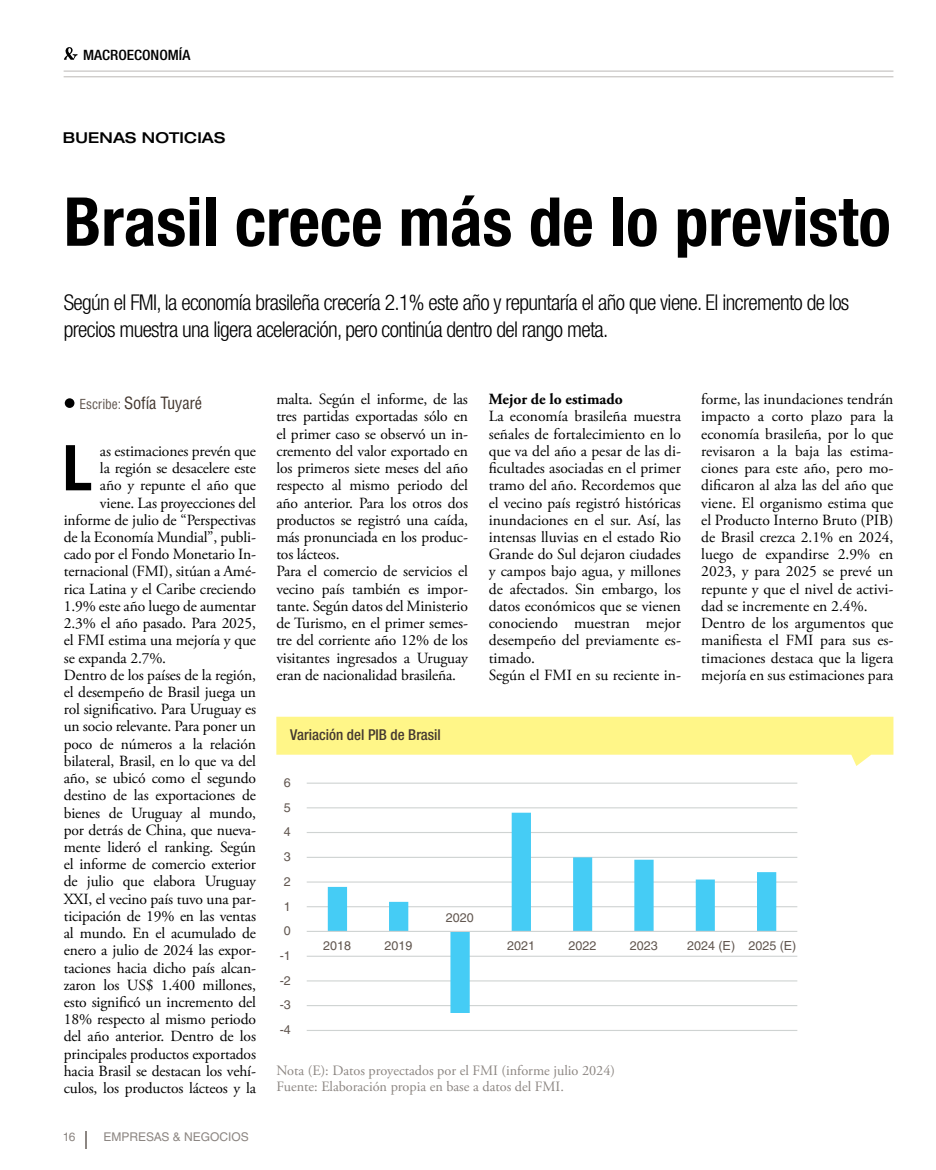
<style>
.page{position:relative;width:936px;height:1170px;background:#fff}
.page>*{position:absolute;margin:0;border:0;box-sizing:border-box;transform-origin:0 0}
.t1{font:700 condensed 67.5px "Helvetica Neue LT Std";color:#000}
.t2{font:700 condensed 63.15px "Helvetica Neue LT Std";color:#000}
.t3{font:300 condensed 21.75px/27px "Helvetica Neue LT Std";letter-spacing:-.03em;color:#000}
.t4{font:condensed 16.5px "Helvetica LT Std";letter-spacing:-.01em;color:#443830}
.t5{font:15.6px/17.2px "Adobe Garamond Pro";letter-spacing:-.01em;color:#000}
.t6{font:700 15.6px "Adobe Garamond Pro";color:#000}
.t7{font:500 condensed 15px "Helvetica Neue LT Std";color:#443830}
.t8{font:500 expanded 15px "Helvetica Neue LT Std";letter-spacing:.01em;color:#000}
.t9{font:14.25px/16.5px "Adobe Garamond Pro";color:#8c8682}
.t10{font:500 condensed 14.25px "Helvetica Neue";color:#000;scale:1.07 1}
.t11{font:12.6px "Helvetica LT Std";color:#61564f}
.t12{font:12px "Helvetica LT Std";color:#8c8682}
.s1{font-size:13.5px;color:#61564f}
</style>
<div class="page">
<svg style="left:86px;top:1131px;width:1px;height:17px"></svg>
<div style="left:65px;top:398px;width:9px;height:10px;background:#000;border-radius:50%"></div>
<hr style="left:64px;top:71px;width:829px;height:1px;background:#bbb8b6">
<hr style="left:64px;top:77px;width:829px;height:1px;background:#bbb8b6">
<svg style="left:64px;top:47px;width:14px;height:13px"></svg>
<svg style="left:276px;top:716px;width:617px;height:50px"></svg>
<hr style="left:307px;top:1029px;width:490px;height:1px;background:#cfd3d2">
<hr style="left:307px;top:1004px;width:490px;height:2px;background:#cfd3d2">
<hr style="left:307px;top:980px;width:490px;height:1px;background:#cfd3d2">
<hr style="left:307px;top:955px;width:490px;height:1px;background:#cfd3d2">
<hr style="left:307px;top:906px;width:490px;height:1px;background:#cfd3d2">
<hr style="left:307px;top:881px;width:490px;height:1px;background:#cfd3d2">
<hr style="left:307px;top:856px;width:490px;height:1px;background:#cfd3d2">
<hr style="left:307px;top:831px;width:490px;height:2px;background:#cfd3d2">
<hr style="left:307px;top:807px;width:490px;height:1px;background:#cfd3d2">
<hr style="left:307px;top:782px;width:490px;height:1px;background:#cfd3d2">
<svg style="left:328px;top:812px;width:448px;height:200px"></svg>
<hr style="left:307px;top:930px;width:490px;height:1px;background:#cfd3d2">
<p class="t10" style="left:83px;top:46px;width:101px">MACROECONOMÍA</p>
<p class="t8" style="left:63px;top:128px;width:164px">BUENAS NOTICIAS</p>
<h1 class="t1" style="left:64px;top:181px;width:828px">Brasil crece más de lo previsto</h1>
<h3 class="t3" style="left:64px;top:289px;width:787px">Según el FMI, la economía brasileña crecería 2.1% este año y repuntaría el año que viene. El incremento de los precios muestra una ligera aceleración, pero continúa dentro del rango meta.</h3>
<p class="t4" style="left:80px;top:392px;width:124px"><span class="s1">Escribe:</span> Sofía Tuyaré</p>
<h2 class="t2" style="left:63px;top:429px;width:31px">L</h2>
<p class="t5" style="left:100px;top:443px;width:157px">as estimaciones prevén que</p>
<p class="t5" style="left:100px;top:460px;width:157px">la región se desacelere este</p>
<p class="t5" style="left:100px;top:477px;width:157px">año y repunte el año que</p>
<p class="t5" style="left:100px;top:494px;width:157px">viene. Las proyecciones del</p>
<p class="t5" style="left:64px;top:511px;width:194px">informe de julio de “Perspectivas</p>
<p class="t5" style="left:64px;top:529px;width:194px">de la Economía Mundial”, publi-</p>
<p class="t5" style="left:64px;top:546px;width:194px">cado por el Fondo Monetario In-</p>
<p class="t5" style="left:64px;top:563px;width:194px">ternacional (FMI), sitúan a Amé-</p>
<p class="t5" style="left:64px;top:580px;width:194px">rica Latina y el Caribe creciendo</p>
<p class="t5" style="left:64px;top:598px;width:194px">1.9% este año luego de aumentar</p>
<p class="t5" style="left:64px;top:615px;width:194px">2.3% el año pasado. Para 2025,</p>
<p class="t5" style="left:64px;top:632px;width:194px">el FMI estima una mejoría y que</p>
<p class="t5" style="left:64px;top:649px;width:104px">se expanda 2.7%.</p>
<p class="t5" style="left:64px;top:666px;width:194px">Dentro de los países de la región,</p>
<p class="t5" style="left:64px;top:684px;width:194px">el desempeño de Brasil juega un</p>
<p class="t5" style="left:64px;top:701px;width:194px">rol significativo. Para Uruguay es</p>
<p class="t5" style="left:64px;top:718px;width:194px">un socio relevante. Para poner un</p>
<p class="t5" style="left:64px;top:735px;width:194px">poco de números a la relación</p>
<p class="t5" style="left:64px;top:752px;width:194px">bilateral, Brasil, en lo que va del</p>
<p class="t5" style="left:64px;top:770px;width:194px">año, se ubicó como el segundo</p>
<p class="t5" style="left:64px;top:787px;width:194px">destino de las exportaciones de</p>
<p class="t5" style="left:64px;top:804px;width:194px">bienes de Uruguay al mundo,</p>
<p class="t5" style="left:64px;top:821px;width:194px">por detrás de China, que nueva-</p>
<p class="t5" style="left:64px;top:838px;width:194px">mente lideró el ranking. Según</p>
<p class="t5" style="left:64px;top:856px;width:194px">el informe de comercio exterior</p>
<p class="t5" style="left:64px;top:873px;width:194px">de julio que elabora Uruguay</p>
<p class="t5" style="left:64px;top:890px;width:194px">XXI, el vecino país tuvo una par-</p>
<p class="t5" style="left:64px;top:907px;width:194px">ticipación de 19% en las ventas</p>
<p class="t5" style="left:64px;top:925px;width:194px">al mundo. En el acumulado de</p>
<p class="t5" style="left:64px;top:942px;width:194px">enero a julio de 2024 las expor-</p>
<p class="t5" style="left:64px;top:959px;width:194px">taciones hacia dicho país alcan-</p>
<p class="t5" style="left:64px;top:976px;width:194px">zaron los US$ 1.400 millones,</p>
<p class="t5" style="left:64px;top:993px;width:194px">esto significó un incremento del</p>
<p class="t5" style="left:64px;top:1011px;width:194px">18% respecto al mismo periodo</p>
<p class="t5" style="left:64px;top:1028px;width:194px">del año anterior. Dentro de los</p>
<p class="t5" style="left:64px;top:1045px;width:194px">principales productos exportados</p>
<p class="t5" style="left:64px;top:1062px;width:194px">hacia Brasil se destacan los vehí-</p>
<p class="t5" style="left:64px;top:1079px;width:194px">culos, los productos lácteos y la</p>
<p class="t12" style="left:63px;top:1129px;width:14px">16</p>
<p class="t12" style="left:103px;top:1129px;width:147px">EMPRESAS &amp; NEGOCIOS</p>
<p class="t5" style="left:276px;top:391px;width:193px">malta. Según el informe, de las tres partidas exportadas sólo en el primer caso se observó un in&shy;cremento del valor exportado en los primeros siete meses del año respecto al mismo periodo del año anterior. Para los otros dos productos se registró una caída, más pronunciada en los produc&shy;tos lácteos.<br>Para el comercio de servicios el vecino país también es impor&shy;tante. Según datos del Ministerio de Turismo, en el primer semes&shy;tre del corriente año 12% de los visitantes ingresados a Uruguay eran de nacionalidad brasileña.</p>
<p class="t6" style="left:488px;top:390px;width:136px">Mejor de lo estimado</p>
<p class="t5" style="left:488px;top:408px;width:194px">La economía brasileña muestra señales de fortalecimiento en lo que va del año a pesar de las di&shy;ficultades asociadas en el primer tramo del año. Recordemos que el vecino país registró históricas inundaciones en el sur. Así, las intensas lluvias en el estado Rio<br>Grande do Sul dejaron ciudades y campos bajo agua, y millones de afectados. Sin embargo, los datos económicos que se vienen conociendo muestran mejor desempeño del previamente es&shy;timado.<br>Según el FMI en su reciente in-</p>
<p class="t5" style="left:701px;top:391px;width:194px">forme, las inundaciones tendrán impacto a corto plazo para la economía brasileña, por lo que revisaron a la baja las estima&shy;ciones para este año, pero mo&shy;dificaron al alza las del año que viene. El organismo estima que el Producto Interno Bruto (PIB) de Brasil crezca 2.1% en 2024, luego de expandirse 2.9% en<br>2023, y para 2025 se prevé un repunte y que el nivel de activi&shy;dad se incremente en 2.4%.<br>Dentro de los argumentos que manifiesta el FMI para sus es&shy;timaciones destaca que la ligera mejoría en sus estimaciones para</p>
<p class="t7" style="left:290px;top:725px;width:152px">Variación del PIB de Brasil</p>
<p class="t11" style="left:284px;top:775px;width:8px">6</p>
<p class="t11" style="left:284px;top:799px;width:8px">5</p>
<p class="t11" style="left:284px;top:824px;width:8px">4</p>
<p class="t11" style="left:284px;top:849px;width:8px">3</p>
<p class="t11" style="left:284px;top:874px;width:8px">2</p>
<p class="t11" style="left:284px;top:898px;width:8px">1</p>
<p class="t11" style="left:284px;top:923px;width:8px">0</p>
<p class="t11" style="left:280px;top:948px;width:13px">-1</p>
<p class="t11" style="left:280px;top:972px;width:13px">-2</p>
<p class="t11" style="left:280px;top:997px;width:13px">-3</p>
<p class="t11" style="left:280px;top:1022px;width:13px">-4</p>
<p class="t11" style="left:323px;top:938px;width:29px">2018</p>
<p class="t11" style="left:384px;top:938px;width:29px">2019</p>
<p class="t11" style="left:446px;top:910px;width:29px">2020</p>
<p class="t11" style="left:507px;top:938px;width:29px">2021</p>
<p class="t11" style="left:568px;top:938px;width:29px">2022</p>
<p class="t11" style="left:629px;top:938px;width:29px">2023</p>
<p class="t11" style="left:687px;top:938px;width:111px">2024 (E) 2025 (E)</p>
<p class="t9" style="left:276px;top:1062px;width:340px">Nota (E): Datos proyectados por el FMI (informe julio 2024)<br>Fuente: Elaboración propia en base a datos del FMI.</p>
</div>
